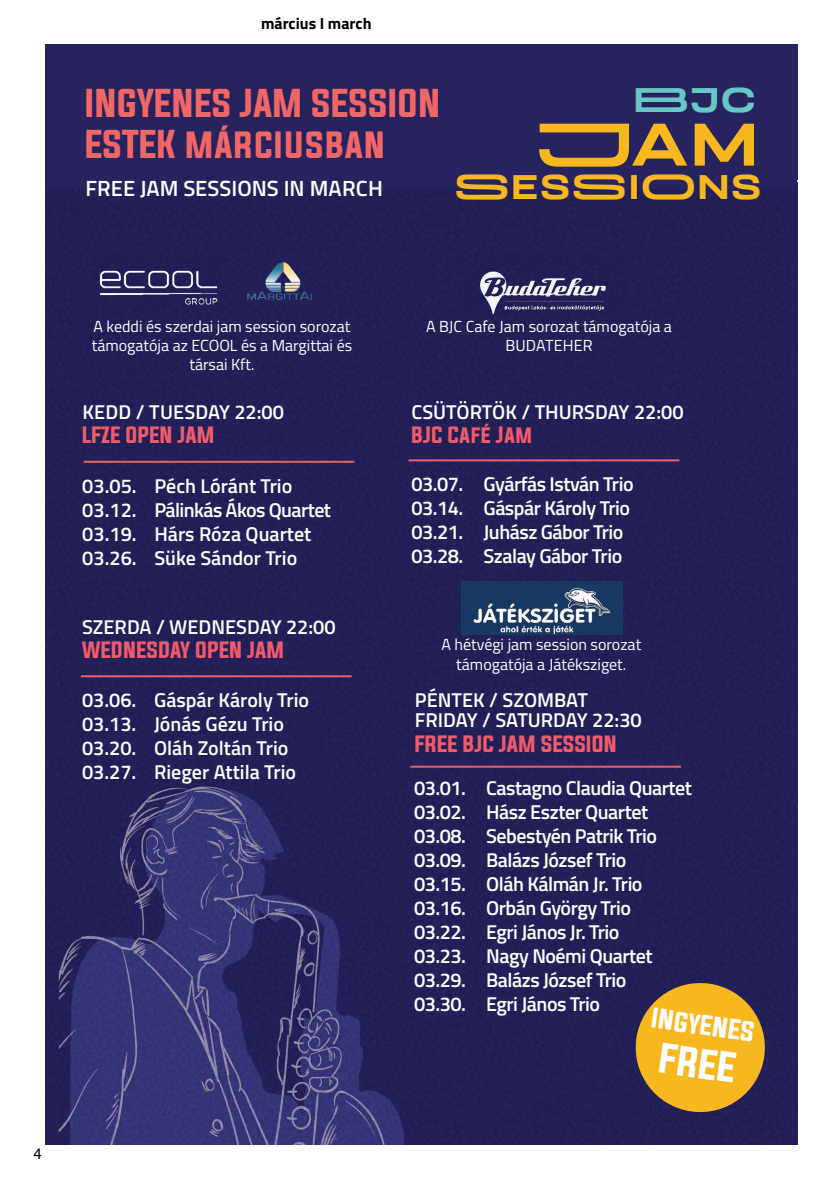
<style>
.page{position:relative;width:840px;height:1191px;background:#fff}
.page>*{position:absolute;margin:0;border:0;box-sizing:border-box;transform-origin:0 0}
.t1{font:expanded 59.8px "Velodroma";color:#f7b71e}
.t2{font:36px "Evogria";color:#fff}
.t3{font:expanded 34.2px "Velodroma";letter-spacing:.01em;color:#f7b71e}
.t4{font:expanded 34.2px "Velodroma";color:#68c8c6}
.t5{font:34px/40.8px "Evogria";color:#f16666}
.t6{font:24px "Evogria";color:#fff}
.t7{font:600 22px "Titillium Web";color:#fff}
.t8{font:600 20px/24px "Titillium Web";letter-spacing:-.025em;color:#fff}
.t9{font:600 20px/24px "Titillium Web";color:#fff}
.t10{font:20px "Evogria";color:#f05b6b}
.t11{font:600 20px "Titillium Web";letter-spacing:.01em;color:#fff}
.t12{font:16px/19.2px "Titillium Web";color:#fff;text-align:center}
.t13{font:700 16px "Titillium Web";color:#000}
.t14{font:16px "Myriad Pro";color:#000}
</style>
<div class="page">
<div style="left:45px;top:44px;width:752px;height:1100px;background:#27235e"></div>
<img style="left:45px;top:197px;width:750px;height:947px">
<svg style="left:631px;top:978px;width:137px;height:138px"></svg>
<img style="left:461px;top:581px;width:161px;height:54px">
<hr style="left:410px;top:765px;width:270px;height:2px;background:#e46265">
<hr style="left:81px;top:675px;width:270px;height:2px;background:#e46265">
<hr style="left:408px;top:459px;width:271px;height:2px;background:#e46265">
<hr style="left:84px;top:461px;width:270px;height:2px;background:#e46265">
<img style="left:457px;top:252px;width:171px;height:61px">
<img style="left:94px;top:252px;width:127px;height:56px">
<img style="left:247px;top:263px;width:64px;height:39px">
<p class="t13" style="left:261px;top:12px;width:112px">március I march</p>
<p class="t13" style="left:268px;top:12px;width:150px">december I december</p>
<p class="t13" style="left:267px;top:13px;width:88px">május I may</p>
<h3 class="t5" style="left:85px;top:85px;width:357px">INGYENES JAM SESSION<br>ESTEK MÁRCIUSBAN</h3>
<p class="t7" style="left:86px;top:172px;width:299px">FREE JAM SESSIONS IN MARCH</p>
<h3 class="t4" style="left:632px;top:75px;width:126px">BJC</h3>
<h1 class="t1" style="left:533px;top:101px;width:227px">JAM</h1>
<h3 class="t3" style="left:453px;top:162px;width:309px">SESSIONS</h3>
<p class="t12" style="left:92px;top:316px;width:262px">A keddi és szerdai jam session sorozat támogatója az ECOOL és a Margittai és társai Kft.</p>
<p class="t11" style="left:82px;top:396px;width:203px">KEDD / TUESDAY 22:00</p>
<p class="t10" style="left:82px;top:420px;width:134px">LFZE OPEN JAM</p>
<p class="t9" style="left:82px;top:473px;width:250px">03.05. Péch Lóránt Trio<br>03.12. Pálinkás Ákos Quartet<br>03.19. Hárs Róza Quartet<br>03.26. Süke Sándor Trio</p>
<p class="t9" style="left:82px;top:614px;width:255px">SZERDA / WEDNESDAY 22:00</p>
<p class="t10" style="left:82px;top:636px;width:204px">WEDNESDAY OPEN JAM</p>
<p class="t9" style="left:82px;top:687px;width:228px">03.06. Gáspár Károly Trio<br>03.13. Jónás Gézu Trio<br>03.20. Oláh Zoltán Trio<br>03.27. Rieger Attila Trio</p>
<p class="t14" style="left:33px;top:1143px;width:10px">4</p>
<p class="t12" style="left:426px;top:316px;width:247px">A BJC Cafe Jam sorozat támogatója a<br>BUDATEHER</p>
<p class="t9" style="left:411px;top:399px;width:273px">CSÜTÖRTÖK / THURSDAY 22:00</p>
<p class="t10" style="left:411px;top:421px;width:122px">BJC CAFÉ JAM</p>
<p class="t8" style="left:411px;top:470px;width:223px">03.07. Gyárfás István Trio<br>03.14. Gáspár Károly Trio<br>03.21. Juhász Gábor Trio<br>03.28. Szalay Gábor Trio</p>
<p class="t12" style="left:441px;top:634px;width:201px">A hétvégi jam session sorozat támogatója a Játéksziget.</p>
<p class="t9" style="left:414px;top:689px;width:228px;line-height:20px">PÉNTEK / SZOMBAT<br>FRIDAY / SATURDAY 22:30</p>
<p class="t10" style="left:414px;top:729px;width:204px">FREE BJC JAM SESSION</p>
<p class="t8" style="left:414px;top:774px;width:279px">03.01. Castagno Claudia Quartet<br>03.02. Hász Eszter Quartet<br>03.08. Sebestyén Patrik Trio<br>03.09. Balázs József Trio<br>03.15. Oláh Kálmán Jr. Trio<br>03.16. Orbán György Trio<br>03.22. Egri János Jr. Trio<br>03.23. Nagy Noémi Quartet<br>03.29. Balázs József Trio<br>03.30. Egri János Trio</p>
<p class="t6" style="left:654px;top:1001px;width:105px;rotate:8deg">INGYENES</p>
<h2 class="t2" style="left:662px;top:1032px;width:79px;rotate:8deg">FREE</h2>
</div>
